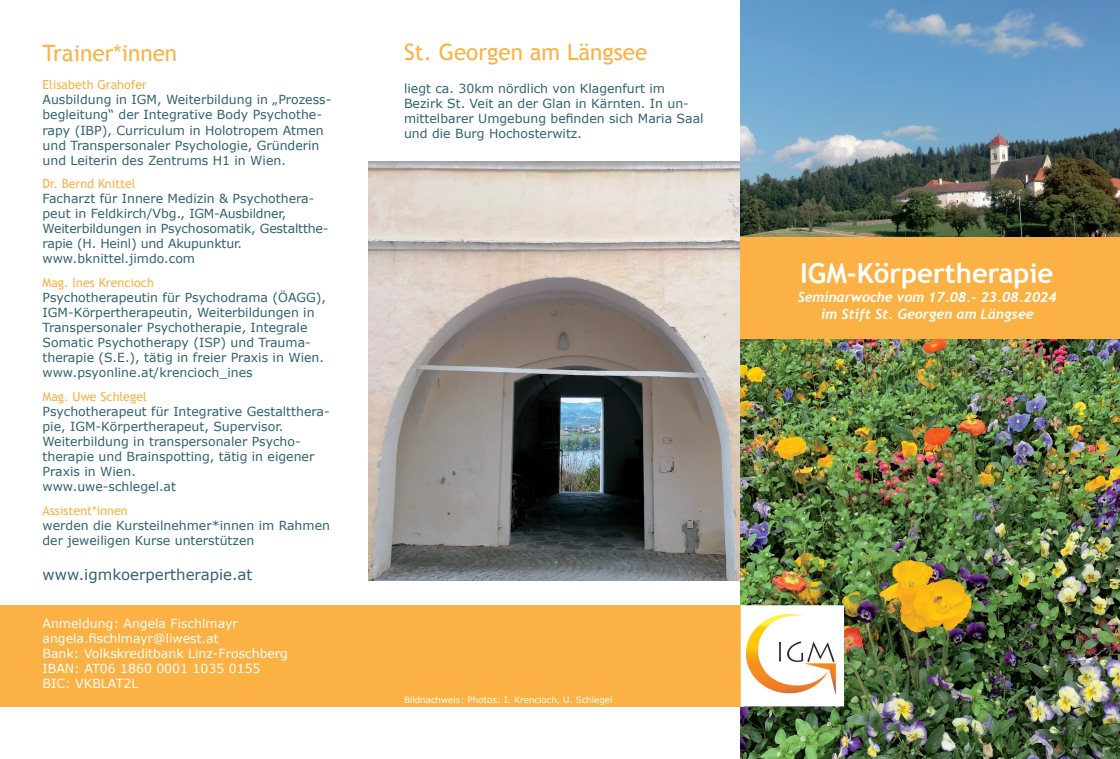
<style>
.page{position:relative;width:1120px;height:759px;background:#fff}
.page>*{position:absolute;margin:0;border:0;box-sizing:border-box;transform-origin:0 0}
.t1{font:700 27.5px "Trebuchet MS";color:#fff}
.t2{font:22.5px "Trebuchet MS";color:#fbb143}
.t3{font:15px "Verdana";color:#306271}
.t4{font:italic 700 14px/16.8px "Trebuchet";color:#fff;text-align:center}
.t5{font:12.5px/15px "Verdana";color:#306271}
.t6{font:12.5px/15px "Verdana";color:#fff}
.t7{font:12.5px "Trebuchet MS";color:#fbb143}
.t8{font:8.75px "Verdana";color:#fff}
</style>
<div class="page">
<img style="left:369px;top:161px;width:372px;height:419px">
<img style="left:741px;top:339px;width:379px;height:419px">
<img style="left:741px;top:0;width:379px;height:237px">
<div style="left:741px;top:237px;width:379px;height:102px;background:#fbb143"></div>
<div style="left:0;top:605px;width:744px;height:101px;background:#fbb143"></div>
<div style="left:741px;top:605px;width:102px;height:100px;background:#fff"></div>
<img style="left:746px;top:614px;width:90px;height:80px">
<div style="left:741px;top:605px;width:103px;height:101px;border:1px solid #fff"></div>
<h2 class="t2" style="left:43px;top:40px;width:136px">Trainer*innen</h2>
<p class="t7" style="left:43px;top:78px;width:106px">Elisabeth Grahofer</p>
<p class="t5" style="left:43px;top:92px;width:290px">Ausbildung in IGM, Weiterbildung in „Prozess&shy;begleitung“ der Integrative Body Psychothe&shy;rapy (IBP), Curriculum in Holotropem Atmen und Transpersonaler Psychologie, Gründerin und Leiterin des Zentrums H1 in Wien.</p>
<p class="t7" style="left:43px;top:176px;width:95px">Dr. Bernd Knittel</p>
<p class="t5" style="left:43px;top:191px;width:287px">Facharzt für Innere Medizin &amp; Psychothera&shy;peut in Feldkirch/Vbg., IGM-Ausbildner, Weiterbildungen in Psychosomatik, Gestaltthe&shy;rapie (H. Heinl) und Akupunktur. www.bknittel.jimdo.com</p>
<p class="t7" style="left:43px;top:275px;width:113px">Mag. lnes Krencioch</p>
<p class="t5" style="left:43px;top:290px;width:285px">Psychotherapeutin für Psychodrama (ÖAGG), IGM-Körpertherapeutin, Weiterbildungen in Transpersonaler Psychotherapie, Integrale Somatic Psychotherapy (ISP) und Trauma&shy;therapie (S.E.), tätig in freier Praxis in Wien. www.psyonline.at/krencioch_ines</p>
<p class="t7" style="left:43px;top:389px;width:106px">Mag. Uwe Schlegel</p>
<p class="t5" style="left:43px;top:403px;width:289px">Psychotherapeut für Integrative Gestaltthera&shy;pie, IGM-Körpertherapeut, Supervisor.<br>Weiterbildung in transpersonaler Psycho&shy;therapie und Brainspotting, tätig in eigener Praxis in Wien.<br>www.uwe-schlegel.at</p>
<p class="t7" style="left:43px;top:503px;width:87px">Assistent*innen</p>
<p class="t5" style="left:43px;top:517px;width:289px">werden die Kursteilnehmer*innen im Rahmen der jeweiligen Kurse unterstützen</p>
<p class="t3" style="left:43px;top:564px;width:211px">www.igmkoerpertherapie.at</p>
<p class="t6" style="left:43px;top:615px;width:247px">Anmeldung: Angela Fischlmayr angela.fischlmayr@liwest.at<br>Bank: Volkskreditbank Linz-Froschberg<br>IBAN: AT06 1860 0001 1035 0155<br>BIC: VKBLAT2L</p>
<h2 class="t2" style="left:404px;top:39px;width:245px">St. Georgen am Längsee</h2>
<p class="t5" style="left:404px;top:81px;width:301px">liegt ca. 30km nördlich von Klagenfurt im Bezirk St. Veit an der Glan in Kärnten. In un&shy;mittelbarer Umgebung befinden sich Maria Saal und die Burg Hochosterwitz.</p>
<p class="t8" style="left:404px;top:693px;width:210px">Bildnachweis: Photos: I. Krencioch, U. Schlegel</p>
<h1 class="t1" style="left:800px;top:256px;width:255px">IGM-Körpertherapie</h1>
<p class="t4" style="left:798px;top:288px;width:260px">Seminarwoche vom 17.08.- 23.08.2024 im Stift St. Georgen am Längsee</p>
</div>
